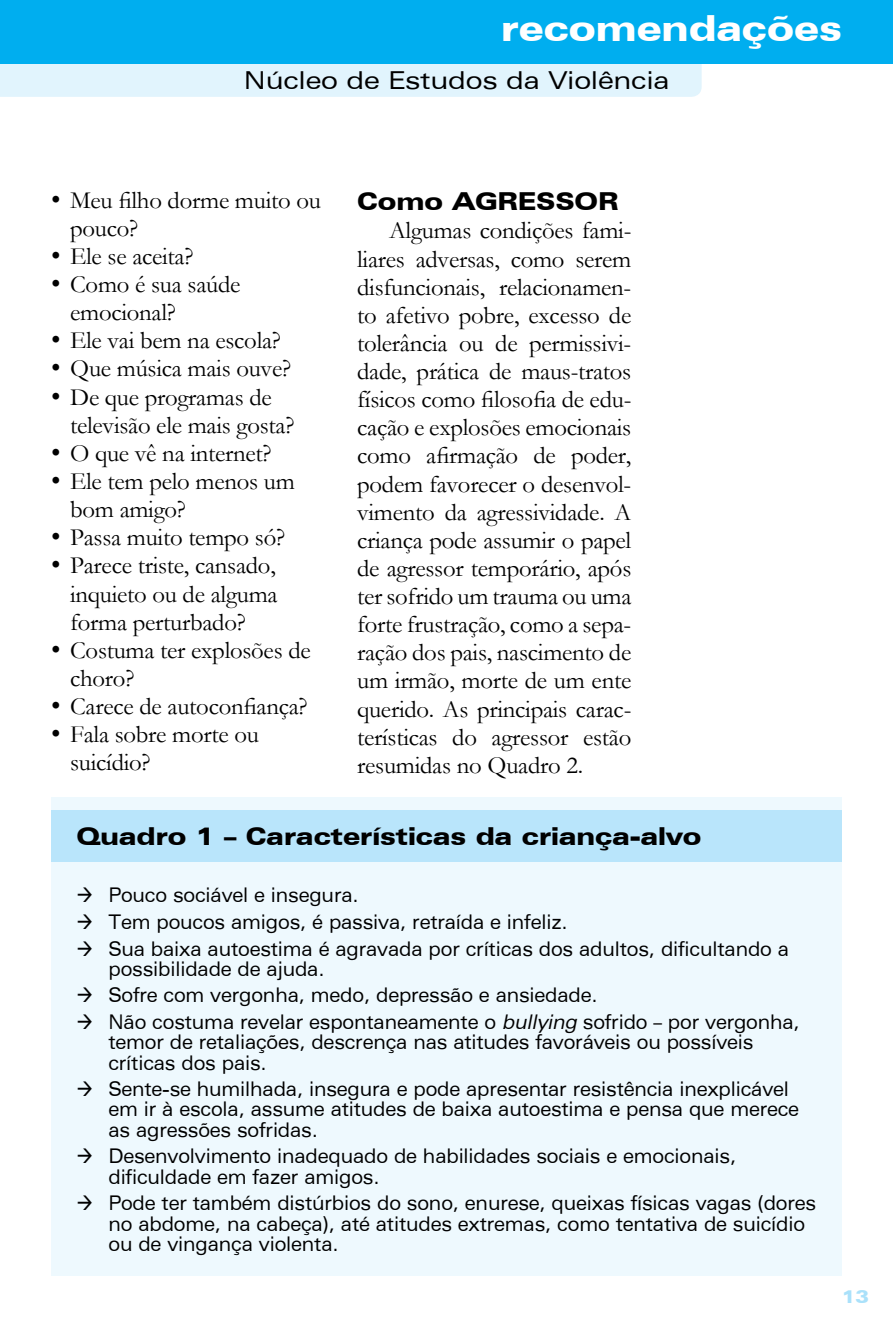
<style>
.page{position:relative;width:893px;height:1340px;background:#fff}
.page>*{position:absolute;margin:0;border:0;box-sizing:border-box;transform-origin:0 0}
.t1{font:900 expanded 36px "Zurich BT";color:#fff}
.t2{font:24.75px/28.1px "Garamond";letter-spacing:-.01em;color:#000}
.t3{font:900 expanded 24.75px "Zurich BT";color:#000}
.t4{font:expanded 24.75px "Zurich BT";letter-spacing:-.01em;color:#000}
.t5{font:expanded 20.25px/20.2px "Zurich BT";letter-spacing:-.01em;color:#000;scale:.85 1}
.t6{font:900 expanded 18px "Zurich BT";color:#aae1fa}
.s1{font-family:"Times New Roman";font-size:27px}
.s2{font-style:italic}
</style>
<div class="page">
<div style="left:0;top:64px;width:702px;height:33px;background:#e1f4fd"></div>
<div style="left:0;top:0;width:893px;height:64px;background:#00aeef"></div>
<div style="left:51px;top:797px;width:791px;height:479px;background:#eef9fe"></div>
<div style="left:51px;top:810px;width:791px;height:51px;background:#b9e5fb"></div>
<h1 class="t1" style="left:501px;top:7px;width:342px">recomendações</h1>
<p class="t4" style="left:244px;top:66px;width:427px">Núcleo de Estudos da Violência</p>
<p class="t2" style="left:70px;top:185px;width:252px;text-indent:-19px"><span class="s1">•</span> Meu filho dorme muito ou pouco?</p>
<p class="t2" style="left:51px;top:241px;width:144px"><span class="s1">•</span> Ele se aceita?</p>
<p class="t2" style="left:70px;top:269px;width:172px;text-indent:-19px"><span class="s1">•</span> Como é sua saúde emocional?</p>
<p class="t2" style="left:51px;top:326px;width:231px"><span class="s1">•</span> Ele vai bem na escola?</p>
<p class="t2" style="left:51px;top:354px;width:242px"><span class="s1">•</span> Que música mais ouve?</p>
<p class="t2" style="left:70px;top:382px;width:226px;text-indent:-19px"><span class="s1">•</span> De que programas de televisão ele mais gosta?</p>
<p class="t2" style="left:51px;top:438px;width:222px"><span class="s1">•</span> O que vê na internet?</p>
<p class="t2" style="left:70px;top:466px;width:226px;text-indent:-19px"><span class="s1">•</span> Ele tem pelo menos um bom amigo?</p>
<p class="t2" style="left:51px;top:523px;width:236px"><span class="s1">•</span> Passa muito tempo só?</p>
<p class="t2" style="left:70px;top:551px;width:209px;text-align:justify;text-indent:-19px"><span class="s1">•</span> Parece triste, cansado, inquieto ou de alguma forma perturbado?</p>
<p class="t2" style="left:70px;top:635px;width:242px;text-indent:-19px"><span class="s1">•</span> Costuma ter explosões de choro?</p>
<p class="t2" style="left:51px;top:691px;width:258px"><span class="s1">•</span> Carece de autoconfiança?</p>
<p class="t2" style="left:70px;top:719px;width:190px;text-indent:-19px"><span class="s1">•</span> Fala sobre morte ou suicídio?</p>
<p class="t3" style="left:357px;top:187px;width:263px">Como AGRESSOR</p>
<p class="t2" style="left:357px;top:216px;width:276px;text-align:justify;text-indent:32px">Algumas condições fami&shy;liares adversas, como serem disfuncionais, relacionamen&shy;to afetivo pobre, excesso de tolerância ou de permissivi&shy;dade, prática de maus-tratos físicos como filosofia de edu&shy;cação e explosões emocionais como afirmação de poder, podem favorecer o desenvol&shy;vimento da agressividade. A criança pode assumir o papel de agressor temporário, após ter sofrido um trauma ou uma forte frustração, como a sepa&shy;ração dos pais, nascimento de um irmão, morte de um ente querido. As principais carac&shy;terísticas do agressor estão resumidas no Quadro 2.</p>
<p class="t3" style="left:77px;top:822px;width:626px">Quadro 1 – Características da criança-alvo</p>
<p class="t5" style="left:108px;top:881px;width:802px;line-height:26.6px">Pouco sociável e insegura.<br>Tem poucos amigos, é passiva, retraída e infeliz.<br>Sua baixa autoestima é agravada por críticas dos adultos, dificultando a</p>
<p class="t5" style="left:108px;top:955px;width:815px;line-height:26.6px">possibilidade de ajuda.<br>Sofre com vergonha, medo, depressão e ansiedade.<br>Não costuma revelar espontaneamente o <span class="s2">bullying</span> sofrido – por vergonha,</p>
<p class="t5" style="left:108px;top:1032px;width:760px">temor de retaliações, descrença nas atitudes favoráveis ou possíveis críticas dos pais.</p>
<p class="t5" style="left:108px;top:1078px;width:814px">Sente-se humilhada, insegura e pode apresentar resistência inexplicável em ir à escola, assume atitudes de baixa autoestima e pensa que merece as agressões sofridas.</p>
<p class="t5" style="left:108px;top:1146px;width:740px">Desenvolvimento inadequado de habilidades sociais e emocionais, dificuldade em fazer amigos.</p>
<p class="t5" style="left:108px;top:1192px;width:834px">Pode ter também distúrbios do sono, enurese, queixas físicas vagas (dores no abdome, na cabeça), até atitudes extremas, como tentativa de suicídio ou de vingança violenta.</p>
<p class="t6" style="left:842px;top:1285px;width:29px">13</p>
</div>
